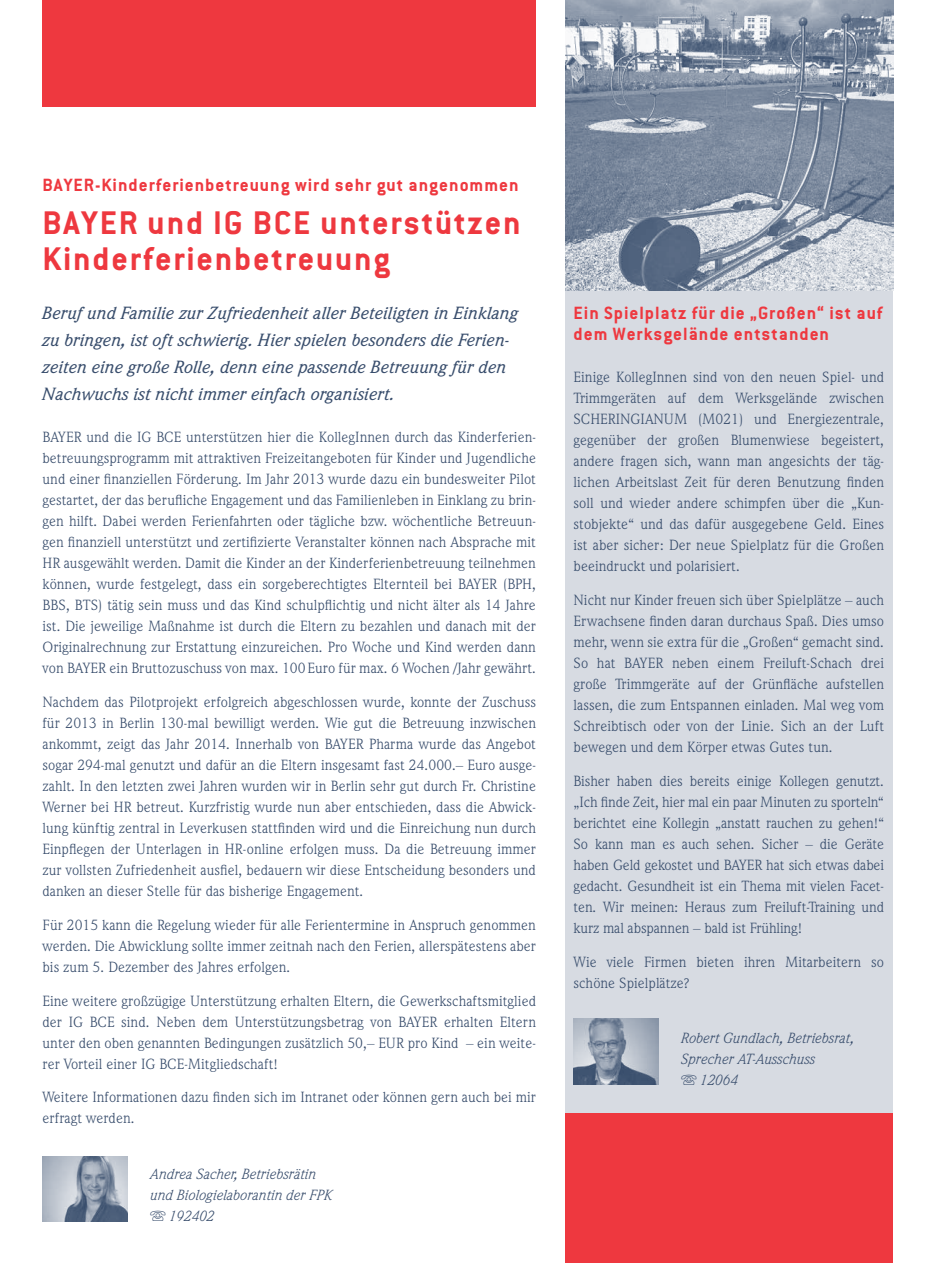
<style>
.page{position:relative;width:936px;height:1263px;background:#fff}
.page>*{position:absolute;margin:0;border:0;box-sizing:border-box;transform-origin:0 0}
.t1{font:700 36px/36px "Conduit ITC";letter-spacing:.05em;color:#ee383f}
.t2{font:700 19.5px/21px "Conduit ITC";letter-spacing:.05em;color:#ee383f}
.t3{font:italic 500 18px/27px "Weidemann IT Cby BT";color:#384d6c}
.t4{font:15px/21px "Weidemann IT Cby BT";color:#384d6c;text-align:justify}
.t5{font:italic 15px/21px "Weidemann IT Cby BT";color:#384d6c}
.s1{font-family:"European Pi Three";font-style:normal}
</style>
<div class="page">
<div style="left:43px;top:0;width:493px;height:106px;background:#ee383f"></div>
<img style="left:43px;top:1156px;width:84px;height:65px">
<div style="left:565px;top:291px;width:327px;height:840px;background:#d7dbe2"></div>
<div style="left:565px;top:1114px;width:328px;height:149px;background:#ee383f"></div>
<img style="left:565px;top:0;width:328px;height:291px">
<img style="left:573px;top:1019px;width:85px;height:65px">
<h2 class="t2" style="left:43px;top:174px;width:477px">BAYER-Kinderferienbetreuung wird sehr gut angenommen</h2>
<h1 class="t1" style="left:43px;top:204px;width:479px">BAYER und IG BCE unterstützen<br>Kinderferienbetreuung</h1>
<p class="t3" style="left:43px;top:299px;width:477px">Beruf und Familie zur Zufriedenheit aller Beteiligten in Einklang zu bringen, ist oft schwierig. Hier spielen besonders die Ferien&shy;zeiten eine große Rolle, denn eine passende Betreuung für den Nachwuchs ist nicht immer einfach organisiert.</p>
<p class="t4" style="left:43px;top:426px;width:495px">BAYER und die IG BCE unterstützen hier die KollegInnen durch das Kinderferien&shy;betreuungsprogramm mit attraktiven Freizeitangeboten für Kinder und Jugendliche und einer finanziellen Förderung. Im Jahr 2013 wurde dazu ein bundesweiter Pilot gestartet, der das berufliche Engagement und das Familienleben in Einklang zu brin&shy;gen hilft. Dabei werden Ferienfahrten oder tägliche bzw. wöchentliche Betreuun&shy;gen finanziell unterstützt und zertifizierte Veranstalter können nach Absprache mit HR ausgewählt werden. Damit die Kinder an der Kinderferienbetreuung teilnehmen können, wurde festgelegt, dass ein sorgeberechtigtes Elternteil bei BAYER (BPH, BBS, BTS) tätig sein muss und das Kind schulpflichtig und nicht älter als 14 Jahre ist. Die jeweilige Maßnahme ist durch die Eltern zu bezahlen und danach mit der Originalrechnung zur Erstattung einzureichen. Pro Woche und Kind werden dann von BAYER ein Bruttozuschuss von max. 100Euro für max. 6 Wochen /Jahr gewährt.</p>
<p class="t4" style="left:43px;top:691px;width:495px">Nachdem das Pilotprojekt erfolgreich abgeschlossen wurde, konnte der Zuschuss für 2013 in Berlin 130-mal bewilligt werden. Wie gut die Betreuung inzwischen ankommt, zeigt das Jahr 2014. Innerhalb von BAYER Pharma wurde das Angebot sogar 294-mal genutzt und dafür an die Eltern insgesamt fast 24.000.– Euro ausge&shy;zahlt. In den letzten zwei Jahren wurden wir in Berlin sehr gut durch Fr. Christine Werner bei HR betreut. Kurzfristig wurde nun aber entschieden, dass die Abwick&shy;lung künftig zentral in Leverkusen stattfinden wird und die Einreichung nun durch Einpflegen der Unterlagen in HR-online erfolgen muss. Da die Betreuung immer zur vollsten Zufriedenheit ausfiel, bedauern wir diese Entscheidung besonders und danken an dieser Stelle für das bisherige Engagement.</p>
<p class="t4" style="left:43px;top:914px;width:495px">Für 2015 kann die Regelung wieder für alle Ferientermine in Anspruch genommen werden. Die Abwicklung sollte immer zeitnah nach den Ferien, allerspätestens aber bis zum 5. Dezember des Jahres erfolgen.</p>
<p class="t4" style="left:43px;top:990px;width:495px">Eine weitere großzügige Unterstützung erhalten Eltern, die Gewerkschaftsmitglied der IG BCE sind. Neben dem Unterstützungsbetrag von BAYER erhalten Eltern unter den oben genannten Bedingungen zusätzlich 50,– EUR pro Kind – ein weite&shy;rer Vorteil einer IG BCE-Mitgliedschaft!</p>
<p class="t4" style="left:43px;top:1086px;width:495px">Weitere Informationen dazu finden sich im Intranet oder können gern auch bei mir erfragt werden.</p>
<p class="t5" style="left:151px;top:1163px;width:183px">Andrea Sacher, Betriebsrätin und Biologielaborantin der FPK <span class="s1">s</span> 192402</p>
<h2 class="t2" style="left:573px;top:302px;width:310px">Ein Spielplatz für die „Großen“ ist auf dem Werksgelände entstanden</h2>
<p class="t4" style="left:573px;top:367px;width:312px">Einige KollegInnen sind von den neuen Spiel- und Trimmgeräten auf dem Werksgelände zwischen SCHERINGIANUM (M021) und Energiezentrale, gegenüber der großen Blumenwiese begeistert, andere fragen sich, wann man angesichts der täg&shy;lichen Arbeitslast Zeit für deren Benutzung finden soll und wieder andere schimpfen über die „Kun&shy;stobjekte“ und das dafür ausgegebene Geld. Eines ist aber sicher: Der neue Spielplatz für die Großen beeindruckt und polarisiert.</p>
<p class="t4" style="left:573px;top:589px;width:312px">Nicht nur Kinder freuen sich über Spielplätze – auch Erwachsene finden daran durchaus Spaß. Dies umso mehr, wenn sie extra für die „Großen“ gemacht sind.<br>So hat BAYER neben einem Freiluft-Schach drei große Trimmgeräte auf der Grünfläche aufstellen lassen, die zum Entspannen einladen. Mal weg vom Schreibtisch oder von der Linie. Sich an der Luft bewegen und dem Körper etwas Gutes tun.</p>
<p class="t4" style="left:573px;top:770px;width:312px">Bisher haben dies bereits einige Kollegen genutzt. „Ich finde Zeit, hier mal ein paar Minuten zu sporteln“ berichtet eine Kollegin „anstatt rauchen zu gehen!“ So kann man es auch sehen. Sicher – die Geräte haben Geld gekostet und BAYER hat sich etwas dabei gedacht. Gesundheit ist ein Thema mit vielen Facet&shy;ten. Wir meinen: Heraus zum Freiluft-Training und kurz mal abspannen – bald ist Frühling!</p>
<p class="t4" style="left:573px;top:951px;width:312px">Wie viele Firmen bieten ihren Mitarbeitern so schöne Spielplätze?</p>
<p class="t5" style="left:681px;top:1027px;width:174px">Robert Gundlach, Betriebsrat,<br>Sprecher AT-Ausschuss<br><span class="s1">s</span> 12064</p>
</div>
